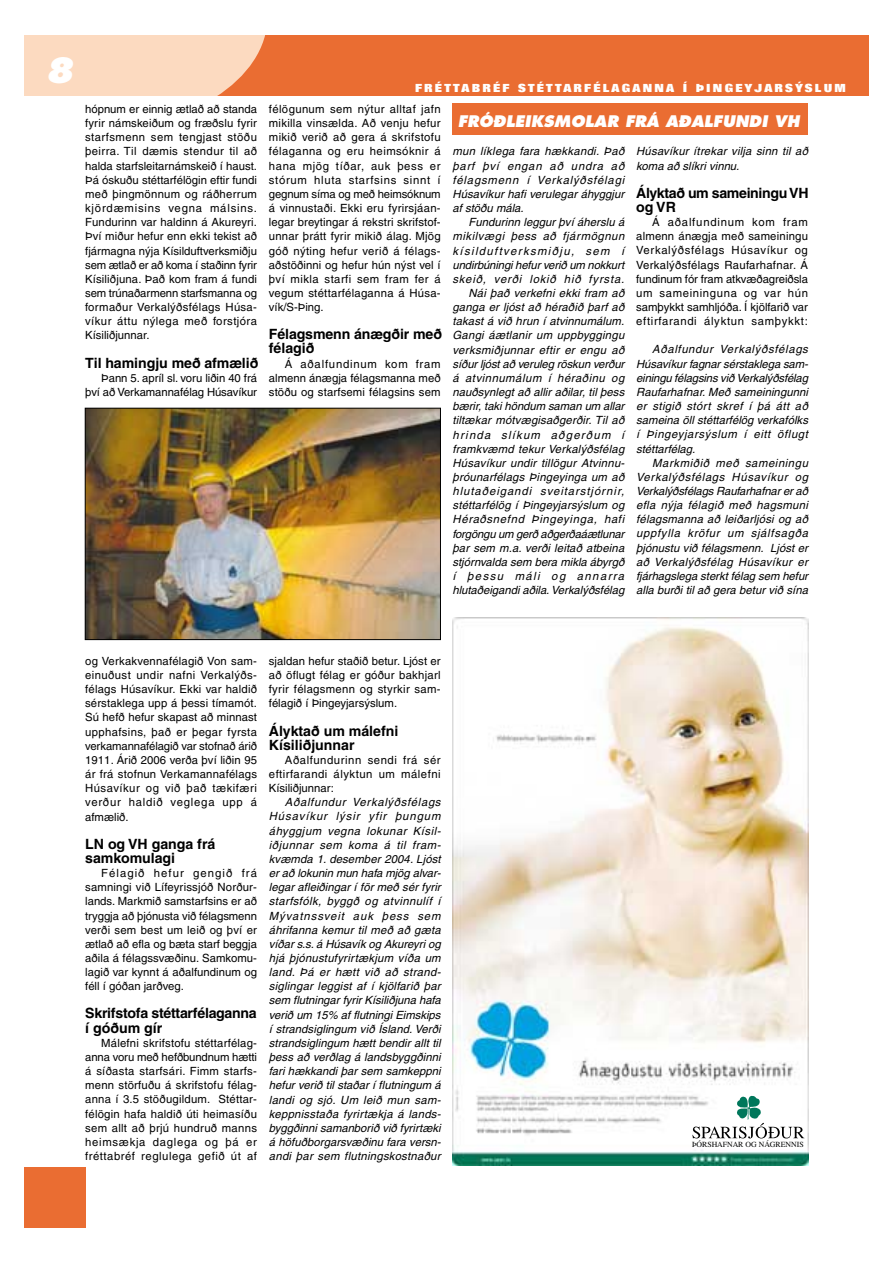
<style>
.page{position:relative;width:893px;height:1263px;background:#fff}
.page>*{position:absolute;margin:0;border:0;box-sizing:border-box;transform-origin:0 0}
.t1{font:italic 800 33.9px "Futura";color:#fff}
.t2{font:italic 800 15.6px "Futura";color:#fff}
.t3{font:700 14.1px/14.1px "Helvetica";letter-spacing:-.005em;color:#000}
.t4{font:700 14.1px/14.1px "Helvetica";letter-spacing:-.025em;color:#000}
.t5{font:italic 11.25px/14.1px "Helvetica";letter-spacing:.015em;color:#000;text-align:justify}
.t6{font:11.25px/14.1px "Helvetica";letter-spacing:.025em;color:#000;text-align:justify}
.t7{font:11.25px/14.1px "Helvetica";letter-spacing:-.01em;color:#000;text-align:right}
.t8{font:800 11.25px "Folio";letter-spacing:.2em;color:#fff}
.t9{font:7.8px "Times";color:#000}
</style>
<div class="page">
<div style="left:25px;top:36px;width:843px;height:60px;background:#ea6d32"></div>
<svg style="left:25px;top:36px;width:240px;height:60px;background:#fad2b5"></svg>
<div style="left:25px;top:1167px;width:60px;height:60px;background:#ea6d32"></div>
<div style="left:452px;top:104px;width:355px;height:31px;background:#ea6d32"></div>
<img style="left:452px;top:617px;width:356px;height:549px">
<div style="left:702px;top:1115px;width:104px;height:34px;background:#fff"></div>
<div style="left:724px;top:1095px;width:71px;height:36px;background:#fff"></div>
<svg style="left:692px;top:1096px;width:112px;height:42px"></svg>
<img style="left:87px;top:410px;width:352px;height:228px">
<div style="left:85px;top:408px;width:356px;height:232px;border:1px solid #000"></div>
<h1 class="t1" style="left:45px;top:55px;width:30px">8</h1>
<p class="t6" style="left:85px;top:103px;width:173px">hópnum er einnig ætlað að standa fyrir námskeiðum og fræðslu fyrir starfsmenn sem tengjast stöðu þeirra. Til dæmis stendur til að halda starfsleitarnámskeið í haust.<br>Þá óskuðu stéttarfélögin eftir fundi með þingmönnum og ráðherrum kjördæmisins vegna málsins.<br>Fundurinn var haldinn á Akureyri.<br>Því miður hefur enn ekki tekist að fjármagna nýja Kísilduftverksmiðju sem ætlað er að koma í staðinn fyrir Kísiliðjuna. Það kom fram á fundi sem trúnaðarmenn starfsmanna og formaður Verkalýðsfélags Húsa&shy;víkur áttu nýlega með forstjóra Kísiliðjunnar.</p>
<p class="t3" style="left:85px;top:357px;width:175px">Til hamingju með afmælið</p>
<p class="t7" style="left:85px;top:372px;width:173px">Þann 5. apríl sl. voru liðin 40 frá því að Verkamannafélag Húsavíkur</p>
<p class="t8" style="left:415px;top:84px;width:432px">FRÉTTABRÉF STÉTTARFÉLAGANNA Í ÞINGEYJARSÝSLUM</p>
<p class="t6" style="left:269px;top:103px;width:173px">félögunum sem nýtur alltaf jafn mikilla vinsælda. Að venju hefur mikið verið að gera á skrifstofu félaganna og eru heimsóknir á hana mjög tíðar, auk þess er stórum hluta starfsins sinnt í gegnum síma og með heimsóknum á vinnustaði. Ekki eru fyrirsjáan&shy;legar breytingar á rekstri skrifstof&shy;unnar þrátt fyrir mikið álag. Mjög góð nýting hefur verið á félags&shy;aðstöðinni og hefur hún nýst vel í því mikla starfi sem fram fer á vegum stéttarfélaganna á Húsa&shy;vík/S-Þing.</p>
<p class="t3" style="left:269px;top:329px;width:175px">Félagsmenn ánægðir með félagið</p>
<p class="t6" style="left:269px;top:358px;width:173px;text-indent:16px">Á aðalfundinum kom fram almenn ánægja félagsmanna með stöðu og starfsemi félagsins sem</p>
<h2 class="t2" style="left:457px;top:114px;width:343px">FRÓÐLEIKSMOLAR FRÁ AÐALFUNDI VH</h2>
<p class="t5" style="left:452px;top:146px;width:173px">mun líklega fara hækkandi. Það þarf því engan að undra að félagsmenn í Verkalýðsfélagi Húsavíkur hafi verulegar áhyggjur af stöðu mála.</p>
<p class="t5" style="left:452px;top:216px;width:174px;text-align:right">Fundurinn leggur því áherslu á mikilvægi þess að fjármögnun kísilduftverksmiðju, sem í undirbúningi hefur verið um nokkurt skeið, verði lokið hið fyrsta.<br>Nái það verkefni ekki fram að ganga er ljóst að héraðið þarf að takast á við hrun í atvinnumálum.<br>Gangi áætlanir um uppbyggingu verksmiðjunnar eftir er engu að síður ljóst að veruleg röskun verður á atvinnumálum í héraðinu og nauðsynlegt að allir aðilar, til þess bærir, taki höndum saman um allar tiltækar mótvægisaðgerðir. Til að hrinda slíkum aðgerðum í framkvæmd tekur Verkalýðsfélag<br>Húsavíkur undir tillögur Atvinnu&shy;þróunarfélags Þingeyinga um að hlutaðeigandi sveitarstjórnir, stéttarfélög í Þingeyjarsýslum og<br>Héraðsnefnd Þingeyinga, hafi forgöngu um gerð aðgerðaáætlunar þar sem m.a. verði leitað atbeina stjórnvalda sem bera mikla ábyrgð í þessu máli og annarra hlutaðeigandi aðila. Verkalýðsfélag</p>
<p class="t5" style="left:636px;top:146px;width:173px">Húsavíkur ítrekar vilja sinn til að koma að slíkri vinnu.</p>
<p class="t4" style="left:636px;top:187px;width:174px">Ályktað um sameiningu VH og VR</p>
<p class="t6" style="left:636px;top:216px;width:173px;text-indent:16px">Á aðalfundinum kom fram almenn ánægja með sameiningu Verkalýðsfélags Húsavíkur og Verkalýðsfélags Raufarhafnar. Á fundinum fór fram atkvæðagreiðsla um sameininguna og var hún samþykkt samhljóða. Í kjölfarið var eftirfarandi ályktun samþykkt:</p>
<p class="t5" style="left:636px;top:344px;width:174px;text-indent:16px">Aðalfundur Verkalýðsfélags Húsavíkur fagnar sérstaklega sam&shy;einingu félagsins við Verkalýðsfélag Raufarhafnar. Með sameiningunni er stigið stórt skref í þá átt að sameina öll stéttarfélög verkafólks í Þingeyjarsýslum í eitt öflugt stéttarfélag.</p>
<p class="t5" style="left:636px;top:457px;width:173px;text-indent:16px">Markmiðið með sameiningu Verkalýðsfélags Húsavíkur og Verkalýðsfélags Raufarhafnar er að efla nýja félagið með hagsmuni félagsmanna að leiðarljósi og að uppfylla kröfur um sjálfsagða þjónustu við félagsmenn. Ljóst er að Verkalýðsfélag Húsavíkur er fjárhagslega sterkt félag sem hefur alla burði til að gera betur við sína</p>
<p class="t6" style="left:85px;top:655px;width:173px">og Verkakvennafélagið Von sam&shy;einuðust undir nafni Verkalýðs&shy;félags Húsavíkur. Ekki var haldið sérstaklega upp á þessi tímamót.<br>Sú hefð hefur skapast að minnast upphafsins, það er þegar fyrsta verkamannafélagið var stofnað árið 1911. Árið 2006 verða því liðin 95 ár frá stofnun Verkamannafélags Húsavíkur og við það tækifæri verður haldið veglega upp á afmælið.</p>
<p class="t3" style="left:85px;top:838px;width:132px">LN og VH ganga frá samkomulagi</p>
<p class="t6" style="left:85px;top:867px;width:173px;text-indent:16px">Félagið hefur gengið frá samningi við Lífeyrissjóð Norður&shy;lands. Markmið samstarfsins er að tryggja að þjónusta við félagsmenn verði sem best um leið og því er ætlað að efla og bæta starf beggja aðila á félagssvæðinu. Samkomu&shy;lagið var kynnt á aðalfundinum og féll í góðan jarðveg.</p>
<p class="t3" style="left:85px;top:1008px;width:173px">Skrifstofa stéttarfélaganna í góðum gír</p>
<p class="t6" style="left:85px;top:1037px;width:173px;text-indent:16px">Málefni skrifstofu stéttarfélag&shy;anna voru með hefðbundnum hætti á síðasta starfsári. Fimm starfs&shy;menn störfuðu á skrifstofu félag&shy;anna í 3.5 stöðugildum. Stéttar&shy;félögin hafa haldið úti heimasíðu sem allt að þrjú hundruð manns heimsækja daglega og þá er fréttabréf reglulega gefið út af</p>
<p class="t6" style="left:269px;top:655px;width:173px">sjaldan hefur staðið betur. Ljóst er að öflugt félag er góður bakhjarl fyrir félagsmenn og styrkir sam&shy;félagið í Þingeyjarsýslum.</p>
<p class="t3" style="left:269px;top:725px;width:131px">Ályktað um málefni<br>Kísiliðjunnar</p>
<p class="t6" style="left:269px;top:754px;width:173px;text-indent:16px">Aðalfundurinn sendi frá sér eftirfarandi ályktun um málefni Kísiliðjunnar:</p>
<p class="t5" style="left:269px;top:796px;width:174px;text-indent:16px">Aðalfundur Verkalýðsfélags Húsavíkur lýsir yfir þungum áhyggjum vegna lokunar Kísil&shy;iðjunnar sem koma á til fram&shy;kvæmda 1. desember 2004. Ljóst er að lokunin mun hafa mjög alvar&shy;legar afleiðingar í för með sér fyrir starfsfólk, byggð og atvinnulíf í Mývatnssveit auk þess sem áhrifanna kemur til með að gæta víðar s.s. á Húsavík og Akureyri og hjá þjónustufyrirtækjum víða um land. Þá er hætt við að strand&shy;siglingar leggist af í kjölfarið þar sem flutningar fyrir Kísiliðjuna hafa verið um 15% af flutningi Eimskips í strandsiglingum við Ísland. Verði strandsiglingum hætt bendir allt til þess að verðlag á landsbyggðinni fari hækkandi þar sem samkeppni hefur verið til staðar í flutningum á landi og sjó. Um leið mun sam&shy;keppnisstaða fyrirtækja á lands&shy;byggðinni samanborið við fyrirtæki á höfuðborgarsvæðinu fara versn&shy;andi þar sem flutningskostnaður</p>
<p class="t9" style="left:692px;top:1141px;width:113px">ÞÓRSHAFNAR OG NÁGRENNIS</p>
</div>
